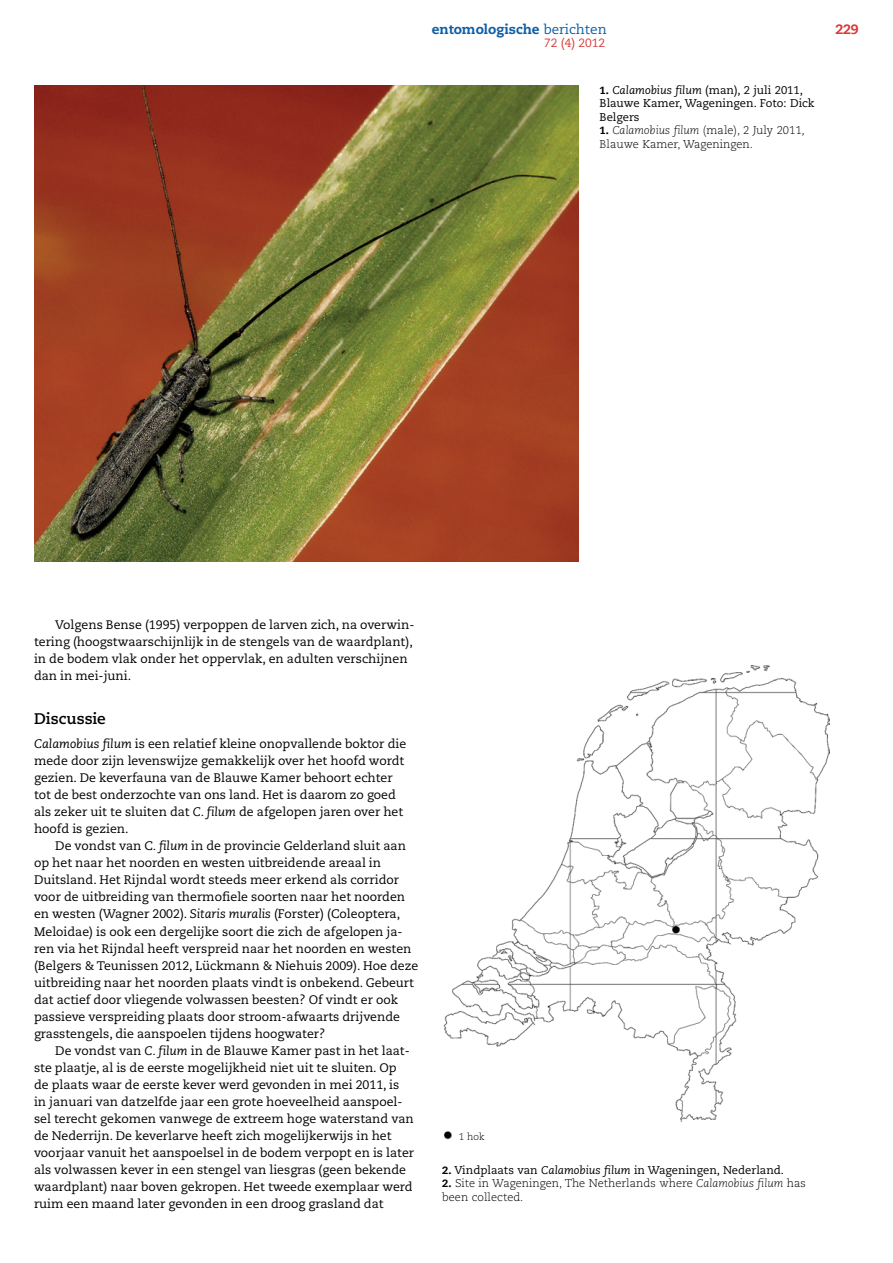
<style>
.page{position:relative;width:893px;height:1263px;background:#fff}
.page>*{position:absolute;margin:0;border:0;box-sizing:border-box;transform-origin:0 0}
.t1{font:700 15.3px "Caecilia LT Std";color:#000}
.t2{font:800 13.5px "Caecilia LT Std";color:#115fa4}
.t3{font:800 13.5px "Caecilia LT Std";color:#d93a37}
.t4{font:12.3px/17px "Caecilia LT Std";color:#000}
.t5{font:12px "Caecilia LT Std";color:#d93a37}
.t6{font:300 11.25px/13.5px "Caecilia LT Std";color:#000}
.t7{font:11.25px/13.5px "Caecilia LT Std";color:#000}
.t8{font:300 9.75px "Caecilia LT Std";color:#000}
.s1{font-weight:400}
.s2{font-weight:800;font-size:10.5px}
.s3{font-style:italic}
</style>
<div class="page">
<img style="left:34px;top:85px;width:544px;height:476px">
<img style="left:443px;top:666px;width:386px;height:474px">
<p class="t2" style="left:432px;top:21px;width:177px">entomologische <span class="s1">berichten</span></p>
<p class="t3" style="left:835px;top:21px;width:25px">229</p>
<p class="t5" style="left:544px;top:36px;width:62px">72 (4) 2012</p>
<p class="t7" style="left:600px;top:83px;width:216px"><span class="s2">1.</span> <span class="s3">Calamobius filum</span> (man), 2 juli 2011,<br>Blauwe Kamer, Wageningen. Foto: Dick<br>Belgers</p>
<p class="t6" style="left:600px;top:124px;width:207px"><span class="s2">1.</span> <span class="s3">Calamobius filum</span> (male), 2 July 2011<span class="s3">,<br></span>Blauwe Kamer, Wageningen.</p>
<p class="t4" style="left:34px;top:617px;width:382px;text-indent:21px">Volgens Bense (1995) verpoppen de larven zich, na overwin&shy;tering (hoogstwaarschijnlijk in de stengels van de waardplant), in de bodem vlak onder het oppervlak, en adulten verschijnen dan in mei-juni.</p>
<p class="t1" style="left:34px;top:709px;width:73px">Discussie</p>
<p class="t4" style="left:34px;top:736px;width:374px"><span class="s3">Calamobius filum</span> is een relatief kleine onopvallende boktor die mede door zijn levenswijze gemakkelijk over het hoofd wordt gezien. De keverfauna van de Blauwe Kamer behoort echter tot de best onderzochte van ons land. Het is daarom zo goed als zeker uit te sluiten dat <span class="s3">C. filum</span> de afgelopen jaren over het hoofd is gezien.</p>
<p class="t4" style="left:34px;top:838px;width:386px;text-indent:21px">De vondst van C<span class="s3">. filum</span> in de provincie Gelderland sluit aan op het naar het noorden en westen uitbreidende areaal in Duitsland. Het Rijndal wordt steeds meer erkend als corridor voor de uitbreiding van thermofiele soorten naar het noorden en westen (Wagner 2002). <span class="s3">Sitaris muralis</span> (Forster) (Coleoptera, Meloidae) is ook een dergelijke soort die zich de afgelopen ja&shy;ren via het Rijndal heeft verspreid naar het noorden en westen (Belgers &amp; Teunissen 2012, Lückmann &amp; Niehuis 2009). Hoe deze uitbreiding naar het noorden plaats vindt is onbekend. Gebeurt dat actief door vliegende volwassen beesten? Of vindt er ook passieve verspreiding plaats door stroom-afwaarts drijvende grasstengels, die aanspoelen tijdens hoogwater?</p>
<p class="t4" style="left:34px;top:1042px;width:382px;text-indent:21px">De vondst van <span class="s3">C. filum</span> in de Blauwe Kamer past in het laat&shy;ste plaatje, al is de eerste mogelijkheid niet uit te sluiten. Op de plaats waar de eerste kever werd gevonden in mei 2011, is in januari van datzelfde jaar een grote hoeveelheid aanspoel&shy;sel terecht gekomen vanwege de extreem hoge waterstand van de Nederrijn. De keverlarve heeft zich mogelijkerwijs in het voorjaar vanuit het aanspoelsel in de bodem verpopt en is later als volwassen kever in een stengel van liesgras (geen bekende waardplant) naar boven gekropen. Het tweede exemplaar werd ruim een maand later gevonden in een droog grasland dat</p>
<p class="t8" style="left:459px;top:1131px;width:27px">1 hok</p>
<p class="t7" style="left:442px;top:1163px;width:343px"><span class="s2">2.</span> Vindplaats van <span class="s3">Calamobius filum</span> in Wageningen, Nederland.</p>
<p class="t6" style="left:442px;top:1177px;width:365px"><span class="s2">2.</span> Site in Wageningen, The Netherlands where <span class="s3">Calamobius filum</span> has been collected.</p>
</div>
